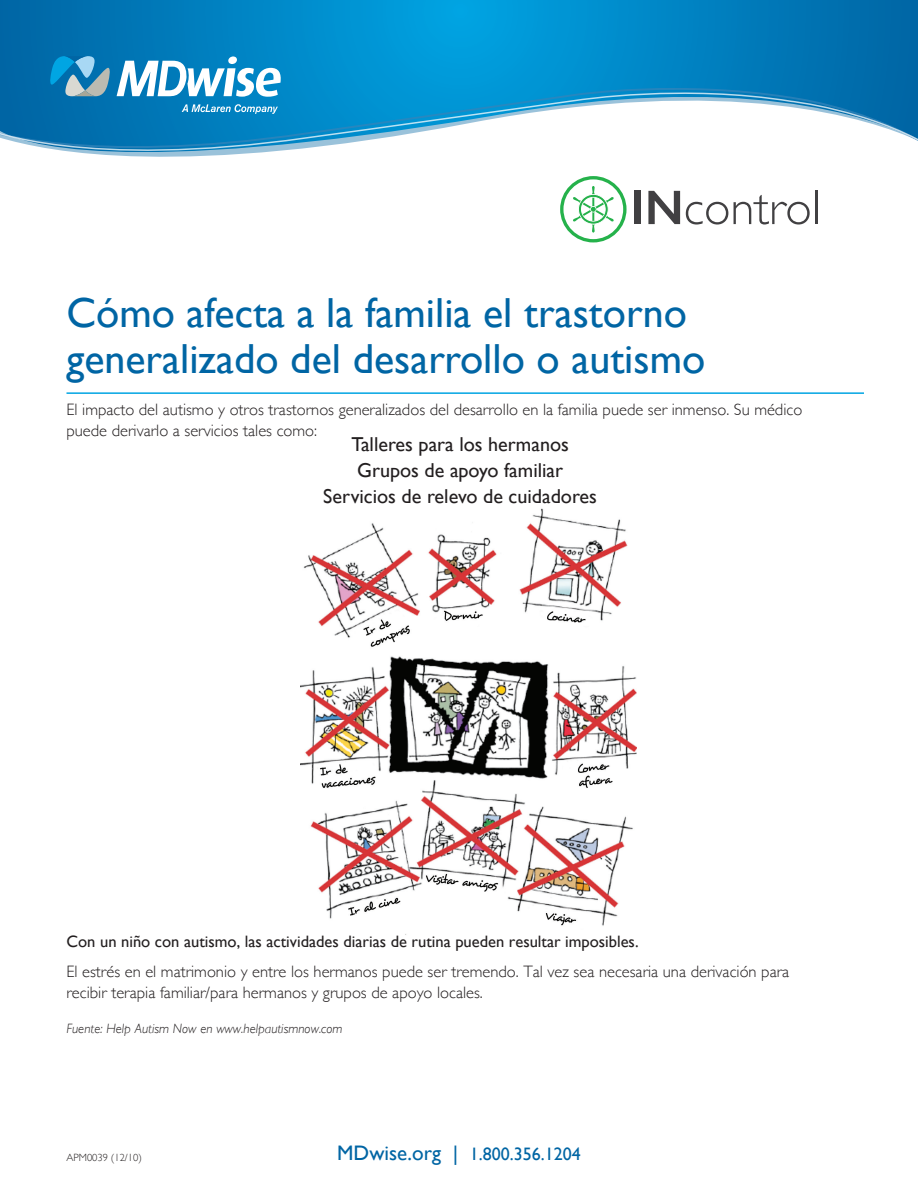
<style>
.page{position:relative;width:918px;height:1188px;background:#fff}
.page>*{position:absolute;margin:0;border:0;box-sizing:border-box;transform-origin:0 0}
.t1{font:42px/46.5px "Gill Sans";color:#0065a4}
.t2{font:20.1px "Gill Sans";color:#231f20}
.t3{font:18px "Gill Sans";color:#0065a4}
.t4{font:300 16.5px/21px "Gill Sans";color:#231f20}
.t5{font:16.5px "Gill Sans";color:#231f20}
.t6{font:italic 300 13.5px "Gill Sans";color:#231f20}
.t7{font:300 10.5px "Gill Sans";color:#231f20}
.s1{font-size:21px}
</style>
<div class="page">
<img style="left:300px;top:508px;width:337px;height:427px">
<hr style="left:67px;top:392px;width:797px;height:2px;background:#00a5e3">
<svg style="left:0;top:0;width:918px;height:157px;background:#0e8ac6"></svg>
<svg style="left:0;top:85px;width:918px;height:6px;background:#0283c2"></svg>
<svg style="left:0;top:91px;width:918px;height:61px"></svg>
<svg style="left:182px;top:104px;width:96px;height:10px"></svg>
<svg style="left:50px;top:56px;width:231px;height:41px"></svg>
<div style="left:635px;top:191px;width:6px;height:33px;background:#414042"></div>
<svg style="left:648px;top:191px;width:32px;height:33px"></svg>
<svg style="left:686px;top:202px;width:42px;height:23px"></svg>
<svg style="left:734px;top:195px;width:76px;height:30px"></svg>
<hr style="left:815px;top:191px;width:3px;height:33px;background:#414042">
<svg style="left:560px;top:176px;width:67px;height:66px"></svg>
<p class="t1" style="left:66px;top:289px;width:640px">Cómo afecta a la familia el trastorno generalizado del desarrollo o autismo</p>
<p class="t4" style="left:66px;top:398px;width:737px">El impacto del autismo y otros trastornos generalizados del desarrollo en la familia puede ser inmenso. Su médico puede derivarlo a servicios tales como:</p>
<p class="t2" style="left:351px;top:433px;width:219px">Talleres para los hermanos</p>
<p class="t2" style="left:357px;top:458px;width:208px">Grupos de apoyo familiar</p>
<p class="t2" style="left:323px;top:484px;width:275px">Servicios de relevo de cuidadores</p>
<p class="t5" style="left:66px;top:932px;width:574px">Con un niño con autismo, las actividades diarias de rutina pueden resultar imposibles.</p>
<p class="t4" style="left:66px;top:961px;width:724px">El estrés en el matrimonio y entre los hermanos puede ser tremendo. Tal vez sea necesaria una derivación para recibir terapia familiar/para hermanos y grupos de apoyo locales.</p>
<p class="t6" style="left:67px;top:1021px;width:277px">Fuente: Help Autism Now en www.helpautismnow.com</p>
<p class="t7" style="left:67px;top:1149px;width:77px">APM0039 (12/10)</p>
<p class="t3" style="left:337px;top:1144px;width:245px"><span class="s1">MDwise.org |</span> 1.800.356.1204</p>
</div>
